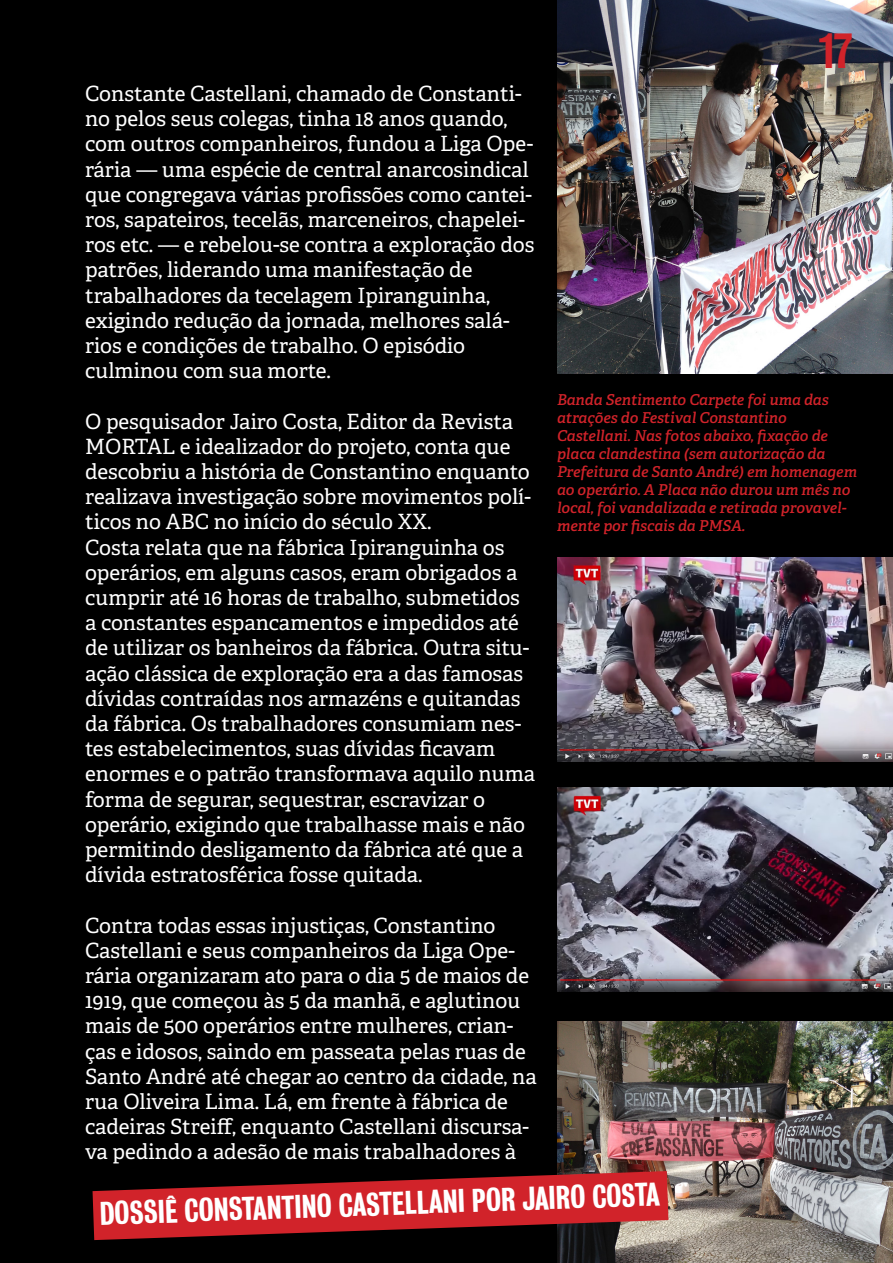
<style>
.page{position:relative;width:893px;height:1263px;background:#000}
.page>*{position:absolute;margin:0;border:0;box-sizing:border-box;transform-origin:0 0}
.t1{font:45px "Bureau Grotesque Three Five";color:#d1232a}
.t2{font:30px "Bureau Grotesque Three Five";color:#fff}
.t3{font:21px/25.2px "Adelle";color:#fff}
.t4{font:italic 600 15px/18px "Adelle";color:#d1232a}
</style>
<div class="page">
<img style="left:557px;top:557px;width:336px;height:204px">
<img style="left:557px;top:787px;width:336px;height:205px">
<img style="left:557px;top:0;width:336px;height:373px">
<img style="left:557px;top:1022px;width:336px;height:241px">
<svg style="left:0;top:400px;width:1px;height:179px"></svg>
<svg style="left:93px;top:1171px;width:575px;height:69px"></svg>
<p class="t3" style="left:85px;top:81px;width:451px">Constante Castellani, chamado de Constanti&shy;no pelos seus colegas, tinha 18 anos quando, com outros companheiros, fundou a Liga Ope&shy;rária — uma espécie de central anarcosindical que congregava várias profissões como cantei&shy;ros, sapateiros, tecelãs, marceneiros, chapelei&shy;ros etc. — e rebelou-se contra a exploração dos patrões, liderando uma manifestação de trabalhadores da tecelagem Ipiranguinha, exigindo redução da jornada, melhores salá&shy;rios e condições de trabalho. O episódio culminou com sua morte.</p>
<p class="t3" style="left:85px;top:409px;width:452px">O pesquisador Jairo Costa, Editor da Revista MORTAL e idealizador do projeto, conta que descobriu a história de Constantino enquanto realizava investigação sobre movimentos polí&shy;ticos no ABC no início do século XX.<br>Costa relata que na fábrica Ipiranguinha os operários, em alguns casos, eram obrigados a cumprir até 16 horas de trabalho, submetidos a constantes espancamentos e impedidos até de utilizar os banheiros da fábrica. Outra situ&shy;ação clássica de exploração era a das famosas dívidas contraídas nos armazéns e quitandas da fábrica. Os trabalhadores consumiam nes&shy;tes estabelecimentos, suas dívidas ficavam enormes e o patrão transformava aquilo numa forma de segurar, sequestrar, escravizar o operário, exigindo que trabalhasse mais e não permitindo desligamento da fábrica até que a dívida estratosférica fosse quitada.</p>
<p class="t3" style="left:85px;top:913px;width:453px">Contra todas essas injustiças, Constantino Castellani e seus companheiros da Liga Ope&shy;rária organizaram ato para o dia 5 de maios de 1919, que começou às 5 da manhã, e aglutinou mais de 500 operários entre mulheres, crian&shy;ças e idosos, saindo em passeata pelas ruas de Santo André até chegar ao centro da cidade, na rua Oliveira Lima. Lá, em frente à fábrica de cadeiras Streiff, enquanto Castellani discursa&shy;va pedindo a adesão de mais trabalhadores à</p>
<h1 class="t1" style="left:819px;top:25px;width:35px">17</h1>
<p class="t4" style="left:557px;top:390px;width:301px">Banda Sentimento Carpete foi uma das atrações do Festival Constantino Castellani. Nas fotos abaixo, fixação de placa clandestina (sem autorização da Prefeitura de Santo André) em homenagem ao operário. A Placa não durou um mês no local, foi vandalizada e retirada provavel&shy;mente por fiscais da PMSA.</p>
<h2 class="t2" style="left:99px;top:1196px;width:562px;rotate:-2deg">DOSSIÊ CONSTANTINO CASTELLANI POR JAIRO COSTA</h2>
</div>
